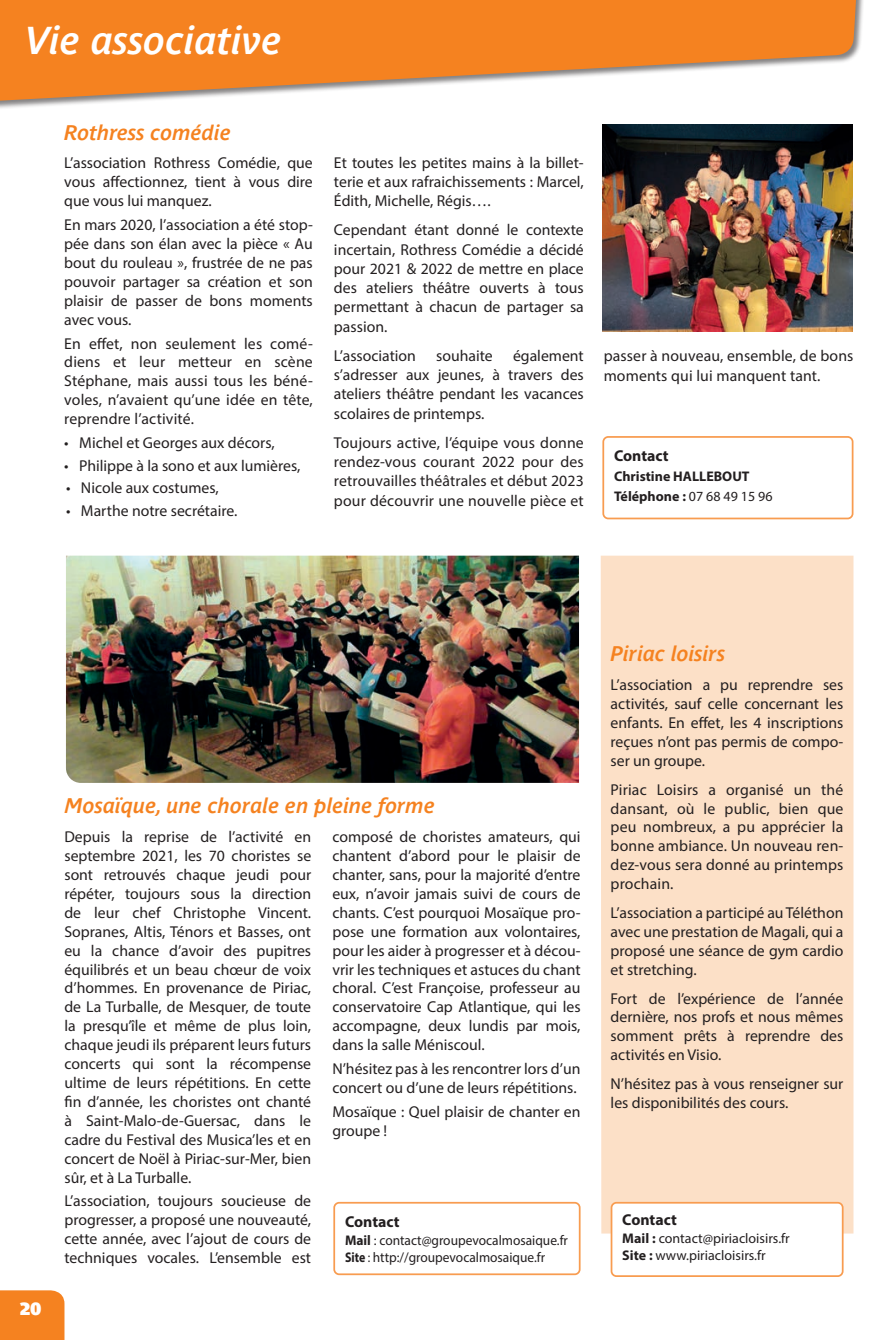
<style>
.page{position:relative;width:893px;height:1340px;background:#fff}
.page>*{position:absolute;margin:0;border:0;box-sizing:border-box;transform-origin:0 0}
.t1{font:italic 700 38.5px "Parisine Plus Std Gris";color:#fff}
.Article_-_Titre{font:italic 700 21px "Parisine Plus Std Gris";color:#f58220}
.t2{font:700 17.5px "Parisine Plus Std Sombre";color:#fff}
.Texte_normal{font:15.75px/18.9px "Myriad Pro";color:#231f20;text-align:justify}
.Texte_normal-2{font:700 15.75px "Myriad Pro";color:#231f20}
.t3{font:14px/17.5px "Myriad Pro";color:#231f20;scale:.96 1}
.t4{font:14px/17.5px "Myriad Pro";color:#231f20}
.Texte_normal-3{font:700 14px "Myriad Pro";color:#231f20}
.s1{font-weight:400}
.s2{font-weight:700}
</style>
<div class="page">
<img style="left:602px;top:124px;width:250px;height:207px">
<img style="left:66px;top:555px;width:513px;height:228px">
<div style="left:601px;top:555px;width:252px;height:678px;background:#fce0c7"></div>
<div style="left:602px;top:436px;width:251px;height:83px;border:2px solid #f89c50;border-radius:5px"></div>
<div style="left:333px;top:1201px;width:248px;height:74px;border:2px solid #f89c50;border-radius:5px"></div>
<div style="left:611px;top:1202px;width:232px;height:74px;background:#fff;border-radius:5px"></div>
<div style="left:611px;top:1201px;width:232px;height:75px;border:2px solid #f89c50;border-radius:5px"></div>
<div style="left:0;top:0;width:867px;height:111px;background:#231f20;opacity:.55"></div>
<svg style="left:0;top:0;width:858px;height:103px;fill:#f58220"></svg>
<div style="left:0;top:1290px;width:64px;height:49px;background:#f58220"></div>
<h1 class="t1" style="left:25px;top:18px;width:259px">Vie associative</h1>
<p class="Article_-_Titre" style="left:64px;top:120px;width:168px">Rothress comédie</p>
<p class="Texte_normal" style="left:64px;top:153px;width:250px">L’association Rothress Comédie, que vous affectionnez, tient à vous dire que vous lui manquez.</p>
<p class="Texte_normal" style="left:64px;top:215px;width:250px">En mars 2020, l’association a été stop&shy;pée dans son élan avec la pièce « Au bout du rouleau », frustrée de ne pas pouvoir partager sa création et son plaisir de passer de bons moments avec vous.</p>
<p class="Texte_normal" style="left:64px;top:333px;width:250px">En effet, non seulement les comé&shy;diens et leur metteur en scène Stéphane, mais aussi tous les béné&shy;voles, n’avaient qu’une idée en tête, reprendre l’activité.</p>
<p class="Texte_normal" style="left:64px;top:433px;width:212px">• Michel et Georges aux décors,</p>
<p class="Texte_normal" style="left:64px;top:456px;width:238px">• Philippe à la sono et aux lumières,</p>
<p class="Texte_normal" style="left:66px;top:478px;width:154px">• Nicole aux costumes,</p>
<p class="Texte_normal" style="left:66px;top:501px;width:173px">• Marthe notre secrétaire.</p>
<p class="Texte_normal" style="left:334px;top:153px;width:251px">Et toutes les petites mains à la billet&shy;terie et aux rafraichissements : Marcel, Édith, Michelle, Régis….</p>
<p class="Texte_normal" style="left:334px;top:220px;width:251px">Cependant étant donné le contexte incertain, Rothress Comédie a décidé pour 2021 &amp; 2022 de mettre en place des ateliers théâtre ouverts à tous permettant à chacun de partager sa passion.</p>
<p class="Texte_normal" style="left:334px;top:346px;width:84px">L’association</p>
<p class="Texte_normal" style="left:436px;top:346px;width:58px">souhaite</p>
<p class="Texte_normal" style="left:334px;top:346px;width:251px;text-indent:179px">également s’adresser aux jeunes, à travers des ateliers théâtre pendant les vacances scolaires de printemps.</p>
<p class="Texte_normal" style="left:334px;top:432px;width:251px">Toujours active, l’équipe vous donne rendez-vous courant 2022 pour des retrouvailles théâtrales et début 2023 pour découvrir une nouvelle pièce et</p>
<p class="Texte_normal" style="left:604px;top:346px;width:251px">passer à nouveau, ensemble, de bons moments qui lui manquent tant.</p>
<p class="Texte_normal-2" style="left:614px;top:446px;width:56px">Contact</p>
<p class="Texte_normal-3" style="left:614px;top:467px;width:137px">Christine HALLEBOUT</p>
<p class="Texte_normal-3" style="left:614px;top:487px;width:160px">Téléphone : <span class="s1">07 68 49 15 96</span></p>
<p class="t2" style="left:20px;top:1298px;width:23px">20</p>
<p class="Article_-_Titre" style="left:64px;top:794px;width:372px">Mosaïque, une chorale en pleine forme</p>
<p class="Texte_normal" style="left:64px;top:827px;width:248px">Depuis la reprise de l’activité en septembre 2021, les 70 choristes se sont retrouvés chaque jeudi pour répéter, toujours sous la direction de leur chef Christophe Vincent.<br>Sopranes, Altis, Ténors et Basses, ont eu la chance d’avoir des pupitres équilibrés et un beau chœur de voix d’hommes. En provenance de Piriac, de La Turballe, de Mesquer, de toute la presqu’île et même de plus loin, chaque jeudi ils préparent leurs futurs concerts qui sont la récompense ultime de leurs répétitions. En cette fin d’année, les choristes ont chanté à Saint-Malo-de-Guersac, dans le cadre du Festival des Musica’les et en concert de Noël à Piriac-sur-Mer, bien sûr, et à La Turballe.</p>
<p class="Texte_normal" style="left:64px;top:1191px;width:248px">L’association, toujours soucieuse de progresser, a proposé une nouveauté, cette année, avec l’ajout de cours de techniques vocales. L’ensemble est</p>
<p class="Texte_normal" style="left:332px;top:827px;width:250px">composé de choristes amateurs, qui chantent d’abord pour le plaisir de chanter, sans, pour la majorité d’entre eux, n’avoir jamais suivi de cours de chants. C’est pourquoi Mosaïque pro&shy;pose une formation aux volontaires, pour les aider à progresser et à décou&shy;vrir les techniques et astuces du chant choral. C’est Françoise, professeur au conservatoire Cap Atlantique, qui les accompagne, deux lundis par mois, dans la salle Méniscoul.</p>
<p class="Texte_normal" style="left:332px;top:1059px;width:250px">N’hésitez pas à les rencontrer lors d’un concert ou d’une de leurs répétitions.</p>
<p class="Texte_normal" style="left:332px;top:1101px;width:250px">Mosaïque : Quel plaisir de chanter en groupe !</p>
<p class="Texte_normal-2" style="left:345px;top:1211px;width:56px">Contact</p>
<p class="t3" style="left:345px;top:1230px;width:234px"><span class="s2">Mail</span> : contact@groupevocalmosaique.fr<br><span class="s2">Site</span> : http://groupevocalmosaique.fr</p>
<p class="Article_-_Titre" style="left:611px;top:642px;width:116px">Piriac loisirs</p>
<p class="Texte_normal" style="left:611px;top:675px;width:234px">L’association a pu reprendre ses activités, sauf celle concernant les enfants. En effet, les 4 inscriptions reçues n’ont pas permis de compo&shy;ser un groupe.</p>
<p class="Texte_normal" style="left:611px;top:779px;width:234px">Piriac Loisirs a organisé un thé dansant, où le public, bien que peu nombreux, a pu apprécier la bonne ambiance. Un nouveau ren&shy;dez-vous sera donné au printemps prochain.</p>
<p class="Texte_normal" style="left:611px;top:903px;width:234px">L’association a participé au Téléthon avec une prestation de Magali, qui a proposé une séance de gym cardio et stretching.</p>
<p class="Texte_normal" style="left:611px;top:988px;width:234px">Fort de l’expérience de l’année dernière, nos profs et nous mêmes somment prêts à reprendre des activités en Visio.</p>
<p class="Texte_normal" style="left:611px;top:1074px;width:234px">N’hésitez pas à vous renseigner sur les disponibilités des cours.</p>
<p class="Texte_normal-2" style="left:622px;top:1209px;width:56px">Contact</p>
<p class="t4" style="left:622px;top:1229px;width:169px"><span class="s2">Mail :</span> contact@piriacloisirs.fr<br><span class="s2">Site :</span> www.piriacloisirs.fr</p>
</div>
